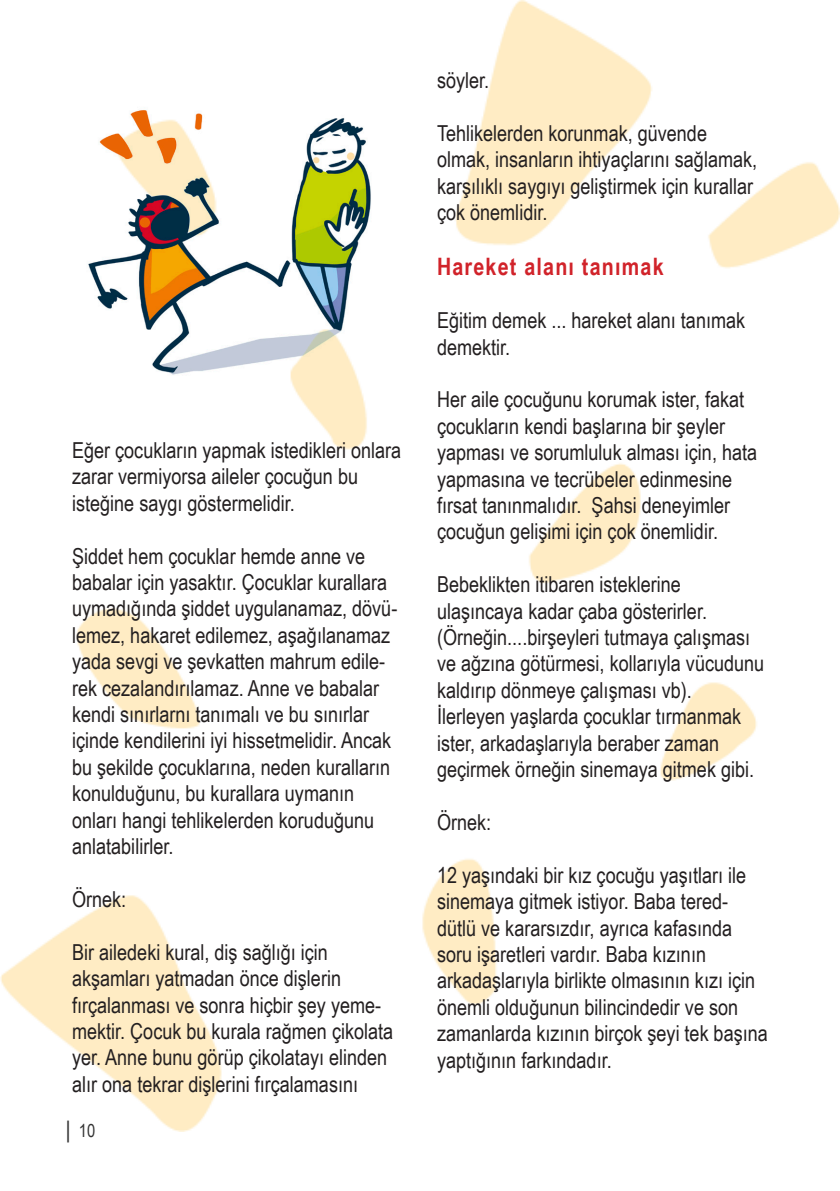
<style>
.page{position:relative;width:840px;height:1191px;background:#fff}
.page>*{position:absolute;margin:0;border:0;box-sizing:border-box;transform-origin:0 0}
.t1{font:700 24px "Arial Narrow";letter-spacing:.05em;color:#d1232a}
.t2{font:22px/26.4px "Arial Narrow";color:#231f20}
.t3{font:18px "Arial Narrow";color:#333}
</style>
<div class="page">
<img style="left:0;top:0;width:839px;height:1131px">
<img style="left:72px;top:72px;width:331px;height:315px">
<p class="t2" style="left:72px;top:436px;width:330px">Eğer çocukların yapmak istedikleri onlara zarar vermiyorsa aileler çocuğun bu isteğine saygı göstermelidir.</p>
<p class="t2" style="left:72px;top:542px;width:326px">Şiddet hem çocuklar hemde anne ve babalar için yasaktır. Çocuklar kurallara uymadığında şiddet uygulanamaz, dövü&shy;lemez, hakaret edilemez, aşağılanamaz yada sevgi ve şevkatten mahrum edile&shy;rek cezalandırılamaz. Anne ve babalar kendi sınırlarnı tanımalı ve bu sınırlar içinde kendilerini iyi hissetmelidir. Ancak bu şekilde çocuklarına, neden kuralların konulduğunu, bu kurallara uymanın onları hangi tehlikelerden koruduğunu anlatabilirler.</p>
<p class="t2" style="left:72px;top:885px;width:56px">Örnek:</p>
<p class="t2" style="left:72px;top:938px;width:322px">Bir ailedeki kural, diş sağlığı için akşamları yatmadan önce dişlerin fırçalanması ve sonra hiçbir şey yeme&shy;mektir. Çocuk bu kurala rağmen çikolata yer. Anne bunu görüp çikolatayı elinden alır ona tekrar dişlerini fırçalamasını</p>
<p class="t3" style="left:64px;top:1117px;width:33px">│ 10</p>
<p class="t2" style="left:437px;top:66px;width:54px">söyler.</p>
<p class="t2" style="left:437px;top:119px;width:321px">Tehlikelerden korunmak, güvende olmak, insanların ihtiyaçlarını sağlamak, karşılıklı saygıyı geliştirmek için kurallar çok önemlidir.</p>
<p class="t1" style="left:437px;top:249px;width:228px">Hareket alanı tanımak</p>
<p class="t2" style="left:437px;top:306px;width:309px">Eğitim demek ... hareket alanı tanımak demektir.</p>
<p class="t2" style="left:437px;top:385px;width:321px">Her aile çocuğunu korumak ister, fakat çocukların kendi başlarına bir şeyler yapması ve sorumluluk alması için, hata yapmasına ve tecrübeler edinmesine fırsat tanınmalıdır. Şahsi deneyimler çocuğun gelişimi için çok önemlidir.</p>
<p class="t2" style="left:437px;top:570px;width:328px">Bebeklikten itibaren isteklerine ulaşıncaya kadar çaba gösterirler. (Örneğin....birşeyleri tutmaya çalışması ve ağzına götürmesi, kollarıyla vücudunu kaldırıp dönmeye çalışması vb).<br>İlerleyen yaşlarda çocuklar tırmanmak ister, arkadaşlarıyla beraber zaman geçirmek örneğin sinemaya gitmek gibi.</p>
<p class="t2" style="left:437px;top:808px;width:56px">Örnek:</p>
<p class="t2" style="left:437px;top:861px;width:332px">12 yaşındaki bir kız çocuğu yaşıtları ile sinemaya gitmek istiyor. Baba tered&shy;dütlü ve kararsızdır, ayrıca kafasında soru işaretleri vardır. Baba kızının arkadaşlarıyla birlikte olmasının kızı için önemli olduğunun bilincindedir ve son zamanlarda kızının birçok şeyi tek başına yaptığının farkındadır.</p>
</div>
